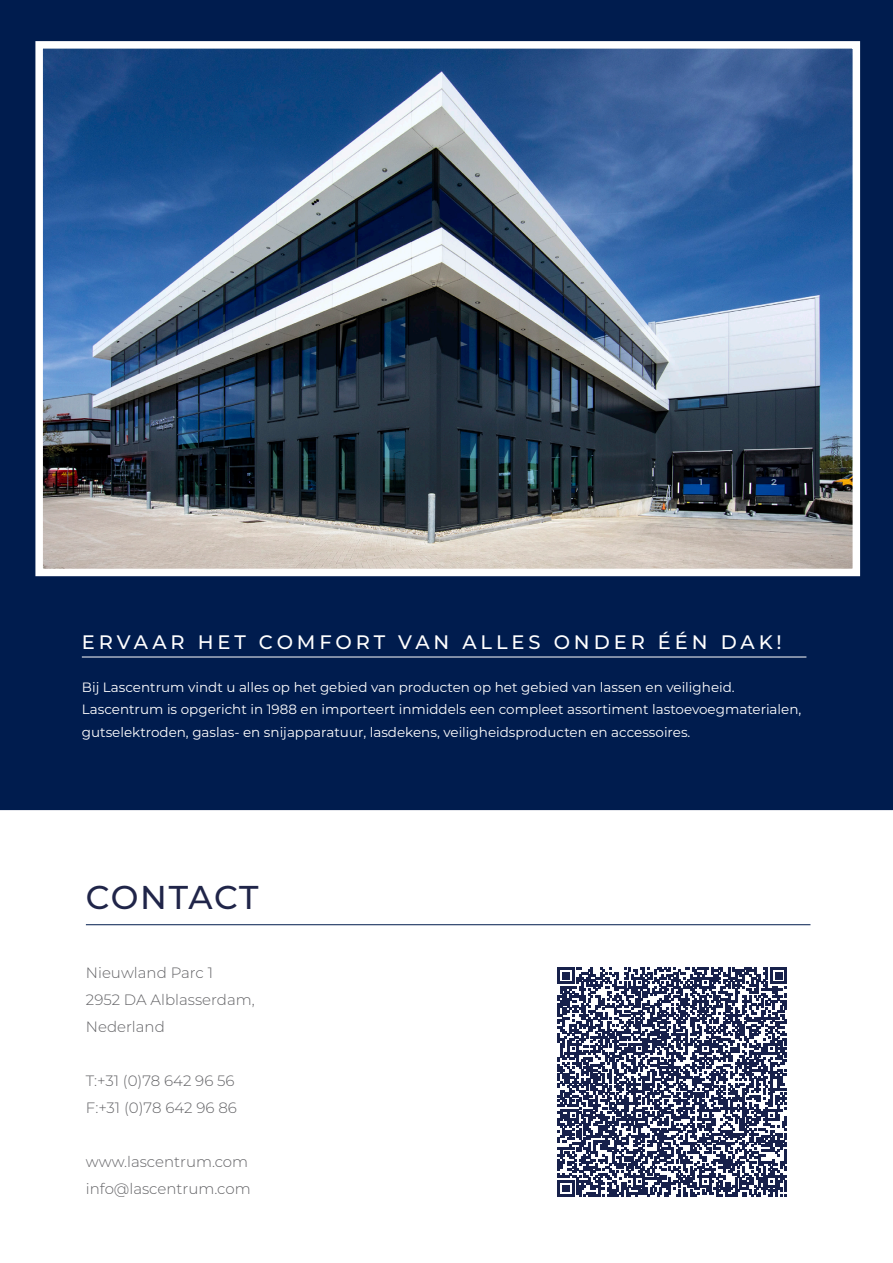
<style>
.page{position:relative;width:893px;height:1263px;background:#fff}
.page>*{position:absolute;margin:0;border:0;box-sizing:border-box;transform-origin:0 0}
.t1{font:500 33px "Montserrat";letter-spacing:.04em;color:#202549}
.t2{font:500 19.5px "Montserrat";letter-spacing:.2em;color:#fff}
.t3{font:300 15px "Montserrat";color:#636366}
.t4{font:13.5px/22.5px "Montserrat";color:#fff}
</style>
<div class="page">
<div style="left:0;top:0;width:893px;height:810px;background:#001c4e"></div>
<img style="left:44px;top:50px;width:807px;height:517px">
<div style="left:35px;top:41px;width:825px;height:535px;border:8px solid #fff"></div>
<hr style="left:82px;top:657px;width:724px;height:1px;background:#fff">
<hr style="left:86px;top:924px;width:724px;height:1px;background:#001c4e">
<svg style="left:558px;top:967px;width:229px;height:230px"></svg>
<p class="t2" style="left:82px;top:629px;width:701px">ERVAAR HET COMFORT VAN ALLES ONDER ÉÉN DAK!</p>
<p class="t4" style="left:82px;top:675px;width:721px">Bij Lascentrum vindt u alles op het gebied van producten op het gebied van lassen en veiligheid.<br>Lascentrum is opgericht in 1988 en importeert inmiddels een compleet assortiment lastoevoegmaterialen, gutselektroden, gaslas- en snijapparatuur, lasdekens, veiligheidsproducten en accessoires.</p>
<p class="t1" style="left:86px;top:874px;width:174px">CONTACT</p>
<p class="t3" style="left:86px;top:962px;width:129px">Nieuwland Parc 1</p>
<p class="t3" style="left:86px;top:989px;width:170px">2952 DA Alblasserdam,</p>
<p class="t3" style="left:86px;top:1016px;width:80px">Nederland</p>
<p class="t3" style="left:86px;top:1070px;width:150px">T:+31 (0)78 642 96 56</p>
<p class="t3" style="left:86px;top:1097px;width:153px">F:+31 (0)78 642 96 86</p>
<p class="t3" style="left:86px;top:1151px;width:164px">www.lascentrum.com</p>
<p class="t3" style="left:86px;top:1178px;width:166px">info@lascentrum.com</p>
</div>
